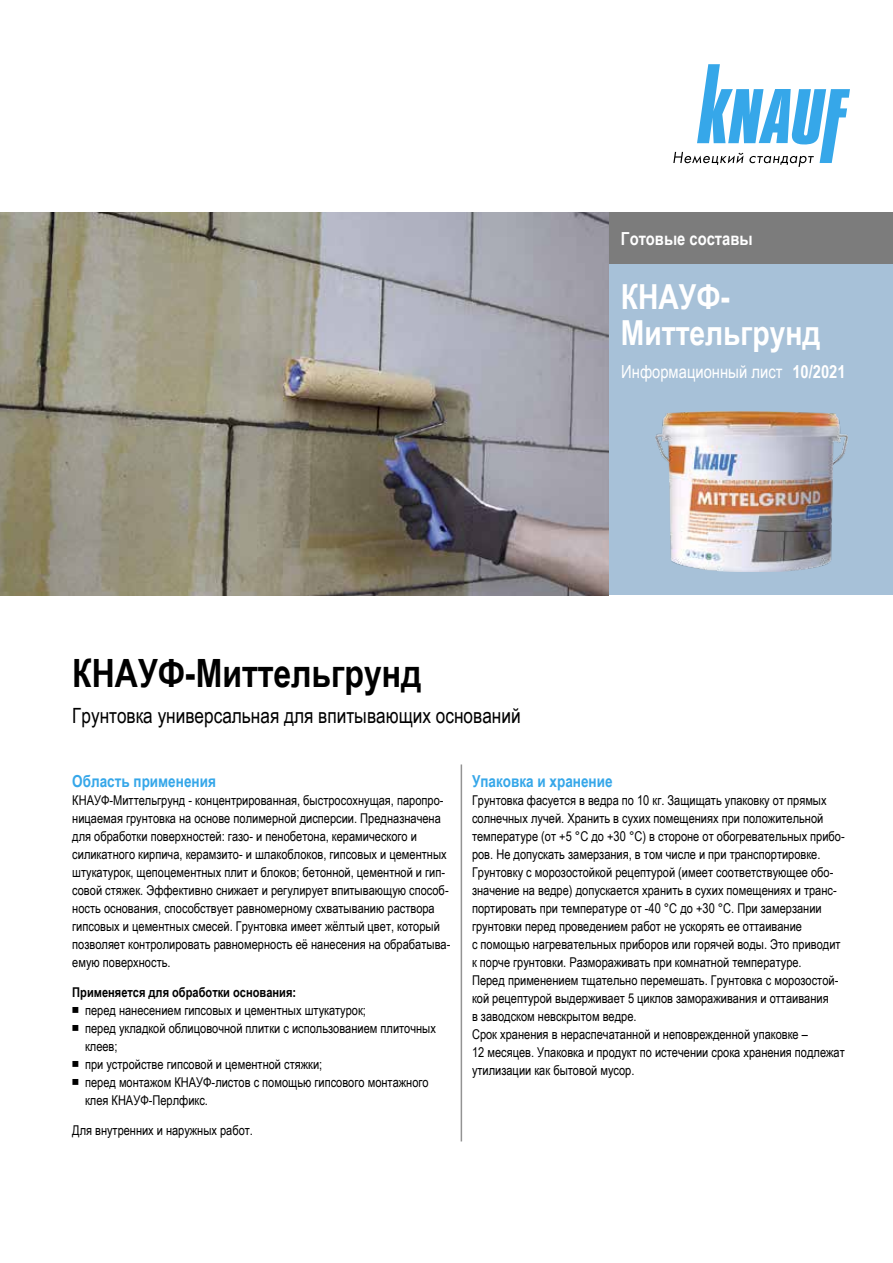
<style>
.page{position:relative;width:893px;height:1263px;background:#fff}
.page>*{position:absolute;margin:0;border:0;box-sizing:border-box;transform-origin:0 0}
.t1{font:700 39px "Arial Narrow";color:#000}
.t2{font:700 34.5px/36px "Arial Narrow";color:#fff}
.t3{font:21px "Arial Narrow";color:#000}
.t4{font:18px "Arial Narrow";color:#fff}
.t5{font:700 18px "Arial Narrow";color:#fff}
.t6{font:700 16.5px "Arial Narrow";color:#36a7e9}
.t7{font:13.5px/18px "Arial Narrow";color:#000}
.t8{font:700 13.5px "Arial Narrow";color:#000}
.s1{font-weight:700}
.s2{font-family:"Arial Unicode MS"}
</style>
<div class="page">
<div style="left:608px;top:213px;width:285px;height:382px;background:#a7c1d8"></div>
<div style="left:608px;top:213px;width:285px;height:51px;background:#7c7c7c"></div>
<svg style="left:673px;top:64px;width:177px;height:103px"></svg>
<hr style="left:461px;top:764px;width:1px;height:377px;background:#939393">
<img style="left:0;top:213px;width:608px;height:382px">
<img style="left:656px;top:412px;width:191px;height:160px">
<h3 class="t5" style="left:621px;top:225px;width:133px">Готовые составы</h3>
<h2 class="t2" style="left:621px;top:277px;width:201px">КНАУФ-<br>Миттельгрунд</h2>
<h3 class="t4" style="left:621px;top:358px;width:226px">Информационный лист <span class="s1">10/2021</span></h3>
<h1 class="t1" style="left:72px;top:644px;width:351px">КНАУФ-Миттельгрунд</h1>
<h3 class="t3" style="left:72px;top:700px;width:450px">Грунтовка универсальная для впитывающих оснований</h3>
<p class="t6" style="left:72px;top:769px;width:145px">Область применения</p>
<p class="t7" style="left:72px;top:791px;width:380px">КНАУФ-Миттельгрунд - концентрированная, быстросохнущая, паропро&shy;ницаемая грунтовка на основе полимерной дисперсии. Предназначена для обработки поверхностей: газо- и пенобетона, керамического и силикатного кирпича, керамзито- и шлакоблоков, гипсовых и цементных штукатурок, щепоцементных плит и блоков; бетонной, цементной и гип&shy;совой стяжек. Эффективно снижает и регулирует впитывающую способ&shy;ность основания, способствует равномерному схватыванию раствора гипсовых и цементных смесей. Грунтовка имеет жёлтый цвет, который позволяет контролировать равномерность её нанесения на обрабатыва&shy;емую поверхность.</p>
<p class="t8" style="left:72px;top:982px;width:225px">Применяется для обработки основания:</p>
<p class="t7" style="left:72px;top:1001px;width:295px"><span class="s2">￭</span> перед нанесением гипсовых и цементных штукатурок;</p>
<p class="t7" style="left:72px;top:1019px;width:365px"><span class="s2">￭</span> перед укладкой облицовочной плитки с использованием плиточных</p>
<p class="t7" style="left:85px;top:1037px;width:34px">клеев;</p>
<p class="t7" style="left:72px;top:1055px;width:251px"><span class="s2">￭</span> при устройстве гипсовой и цементной стяжки;</p>
<p class="t7" style="left:72px;top:1073px;width:358px"><span class="s2">￭</span> перед монтажом КНАУФ-листов с помощью гипсового монтажного</p>
<p class="t7" style="left:85px;top:1091px;width:124px">клея КНАУФ-Перлфикс.</p>
<p class="t7" style="left:72px;top:1121px;width:182px">Для внутренних и наружных работ.</p>
<p class="t6" style="left:472px;top:769px;width:142px">Упаковка и хранение</p>
<p class="t7" style="left:472px;top:791px;width:374px">Грунтовка фасуется в ведра по 10 кг. Защищать упаковку от прямых солнечных лучей. Хранить в сухих помещениях при положительной температуре (от +5 °С до +30 °С) в стороне от обогревательных прибо&shy;ров. Не допускать замерзания, в том числе и при транспортировке.<br>Грунтовку с морозостойкой рецептурой (имеет соответствующее обо&shy;значение на ведре) допускается хранить в сухих помещениях и транс&shy;портировать при температуре от -40 °С до +30 °С. При замерзании грунтовки перед проведением работ не ускорять ее оттаивание<br>с помощью нагревательных приборов или горячей воды. Это приводит к порче грунтовки. Размораживать при комнатной температуре.<br>Перед применением тщательно перемешать. Грунтовка с морозостой&shy;кой рецептурой выдерживает 5 циклов замораживания и оттаивания<br>в заводском невскрытом ведре.<br>Срок хранения в нераспечатанной и неповрежденной упаковке –<br>12 месяцев. Упаковка и продукт по истечении срока хранения подлежат утилизации как бытовой мусор.</p>
</div>
